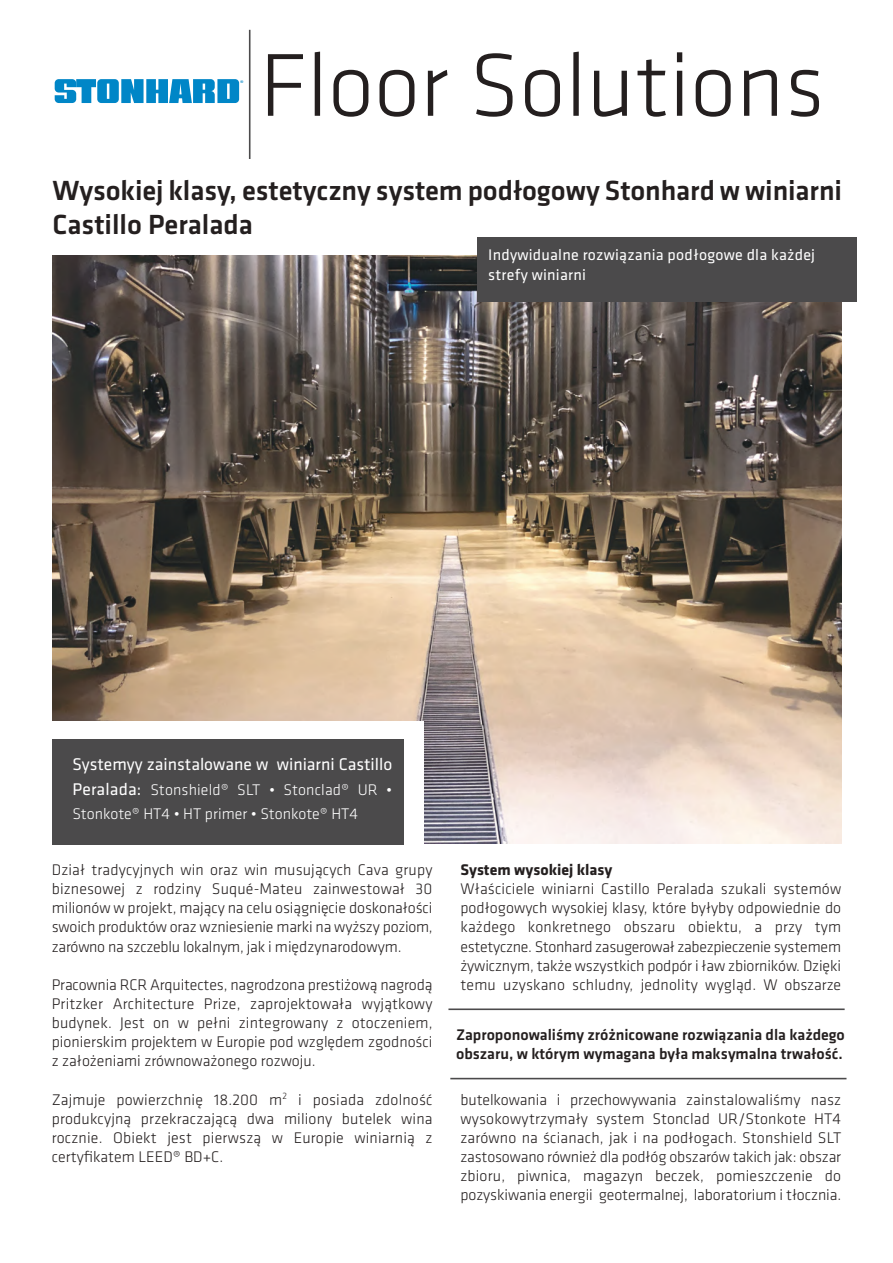
<style>
.page{position:relative;width:893px;height:1263px;background:#fff}
.page>*{position:absolute;margin:0;border:0;box-sizing:border-box;transform-origin:0 0}
.t1{font:300 92.55px "Klavika";color:#241f1f}
.t2{font:500 28.65px/34.5px "Klavika";letter-spacing:-.005em;color:#241f1f}
.t3{font:17.55px "Klavika";color:#fff}
.t4{font:300 15.9px/19.2px "Klavika";color:#241f1f;text-align:justify}
.t5{font:500 15.9px/19.2px "Klavika";color:#241f1f}
.t6{font:300 15.9px/24.3px "Klavika";color:#fff}
.t7{font:15.9px/19.2px "Klavika";letter-spacing:.015em;color:#fff}
.t8{font:700 15.9px "Klavika";color:#241f1f}
.t9{font:8.4px "Myriad Pro";color:#0086c7}
.s1{font-weight:400;font-size:17.55px}
</style>
<div class="page">
<svg style="left:55px;top:79px;width:184px;height:24px;background:#339ed2"></svg>
<hr style="left:249px;top:30px;width:1px;height:129px;background:#4b4a4b">
<img style="left:53px;top:255px;width:789px;height:589px">
<div style="left:44px;top:722px;width:379px;height:127px;background:#fff"></div>
<div style="left:53px;top:740px;width:351px;height:105px;background:#4b4a4b"></div>
<div style="left:477px;top:237px;width:379px;height:64px;background:#4b4a4b"></div>
<hr style="left:448px;top:1008px;width:397px;height:2px;background:#4b4a4b">
<hr style="left:450px;top:1078px;width:396px;height:1px;background:#4b4a4b">
<p class="t9" style="left:240px;top:78px;width:5px">®</p>
<h1 class="t1" style="left:260px;top:52px;width:566px">Floor Solutions</h1>
<h2 class="t2" style="left:53px;top:176px;width:791px">Wysokiej klasy, estetyczny system podłogowy Stonhard w winiarni<br>Castillo Peralada</h2>
<p class="t7" style="left:488px;top:247px;width:328px">Indywidualne rozwiązania podłogowe dla każdej strefy winiarni</p>
<p class="t3" style="left:72px;top:758px;width:321px">Systemyy zainstalowane w winiarni Castillo</p>
<p class="t6" style="left:72px;top:778px;width:321px"><span class="s1">Peralada:</span> Stonshield® SLT • Stonclad® UR •<br>Stonkote® HT4 • HT primer • Stonkote® HT4</p>
<p class="t4" style="left:52px;top:861px;width:382px">Dział tradycyjnych win oraz win musujących Cava grupy biznesowej z rodziny Suqué-Mateu zainwestował 30 milionów w projekt, mający na celu osiągnięcie doskonałości swoich produktów oraz wzniesienie marki na wyższy poziom, zarówno na szczeblu lokalnym, jak i międzynarodowym.</p>
<p class="t4" style="left:52px;top:976px;width:382px">Pracownia RCR Arquitectes, nagrodzona prestiżową nagrodą Pritzker Architecture Prize, zaprojektowała wyjątkowy budynek. Jest on w pełni zintegrowany z otoczeniem, pionierskim projektem w Europie pod względem zgodności z założeniami zrównoważonego rozwoju.</p>
<p class="t4" style="left:52px;top:1091px;width:382px">Zajmuje powierzchnię 18.200 m<sup>2</sup> i posiada zdolność produkcyjną przekraczającą dwa miliony butelek wina rocznie. Obiekt jest pierwszą w Europie winiarnią z certyfikatem LEED® BD+C.</p>
<p class="t8" style="left:460px;top:860px;width:153px">System wysokiej klasy</p>
<p class="t4" style="left:460px;top:881px;width:382px">Właściciele winiarni Castillo Peralada szukali systemów podłogowych wysokiej klasy, które byłyby odpowiednie do każdego konkretnego obszaru obiektu, a przy tym estetyczne. Stonhard zasugerował zabezpieczenie systemem żywicznym, także wszystkich podpór i ław zbiorników. Dzięki temu uzyskano schludny, jednolity wygląd. W obszarze</p>
<p class="t5" style="left:456px;top:1027px;width:390px">Zaproponowaliśmy zróżnicowane rozwiązania dla każdego obszaru, w którym wymagana była maksymalna trwałość.</p>
<p class="t4" style="left:460px;top:1091px;width:382px">butelkowania i przechowywania zainstalowaliśmy nasz wysokowytrzymały system Stonclad UR/Stonkote HT4 zarówno na ścianach, jak i na podłogach. Stonshield SLT zastosowano również dla podłóg obszarów takich jak: obszar zbioru, piwnica, magazyn beczek, pomieszczenie do pozyskiwania energii geotermalnej, laboratorium i tłocznia.</p>
</div>
